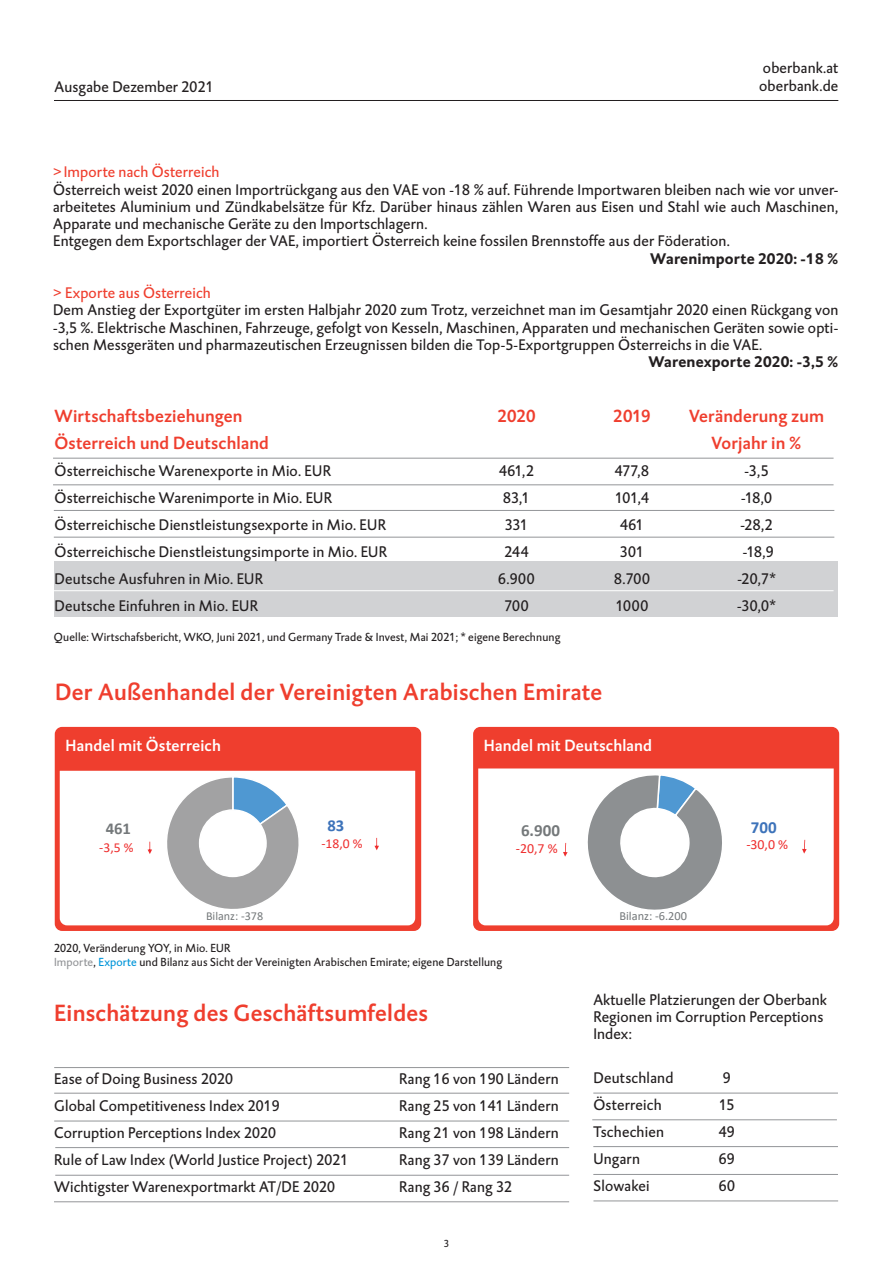
<style>
.page{position:relative;width:893px;height:1263px;background:#fff}
.page>*{position:absolute;margin:0;border:0;box-sizing:border-box;transform-origin:0 0}
.t1{font:24px "DTL Caspari T Medium";letter-spacing:.01em;color:#ef3e2e}
.t2{font:18px "DTL Caspari T Medium";letter-spacing:.01em;color:#ef3e2e}
.t3{font:700 16.95px "Calibri";color:#74787a}
.t4{font:700 16.95px "Calibri";color:#3d73ba}
.t5{font:700 16.65px "Calibri";color:#74787a}
.t6{font:700 16.65px "Calibri";color:#3d73ba}
.t7{font:16.5px "DTL Caspari T Medium";letter-spacing:.01em;color:#fff}
.t8{font:15.75px/17.2px "DTL Caspari T";letter-spacing:.01em;color:#231f20}
.t9{font:15.75px "DTL Caspari T";letter-spacing:.01em;color:#ef3e2e}
.t10{font:700 15.75px "DTL Caspari T";letter-spacing:.01em;color:#231f20}
.t11{font:13.95px "Calibri";color:#ee2d2d}
.t12{font:13.65px "Calibri";color:#ee2d2d}
.t13{font:12.3px "Calibri";color:#74787a}
.t14{font:12.15px "Calibri";color:#74787a}
.t15{font:12px/13.5px "DTL Caspari T";letter-spacing:.01em;color:#231f20}
.t16{font:10.5px "DTL Caspari T";color:#231f20}
.s1{color:#939598}
.s2{color:#0095d9}
</style>
<div class="page">
<hr style="left:54px;top:100px;width:784px;height:1px;background:#231f20">
<div style="left:54px;top:561px;width:783px;height:56px;background:#d1d2d4"></div>
<hr style="left:53px;top:458px;width:780px;height:1px;background:#939598">
<hr style="left:53px;top:485px;width:780px;height:1px;background:#939598">
<hr style="left:53px;top:590px;width:780px;height:1px;background:#fff">
<hr style="left:54px;top:510px;width:780px;height:1px;background:#939598">
<hr style="left:54px;top:537px;width:780px;height:1px;background:#939598">
<div style="left:55px;top:727px;width:366px;height:204px;background:#ef3e2e;border-radius:7px"></div>
<div style="left:60px;top:771px;width:355px;height:154px;background:#fff"></div>
<div style="left:473px;top:727px;width:366px;height:204px;background:#ef3e2e;border-radius:7px"></div>
<div style="left:478px;top:768px;width:356px;height:157px;background:#fff"></div>
<hr style="left:54px;top:1067px;width:515px;height:1px;background:#939598">
<hr style="left:54px;top:1093px;width:515px;height:1px;background:#939598">
<hr style="left:54px;top:1121px;width:515px;height:1px;background:#939598">
<hr style="left:55px;top:1175px;width:514px;height:1px;background:#939598">
<hr style="left:55px;top:1147px;width:514px;height:1px;background:#939598">
<hr style="left:54px;top:1201px;width:515px;height:1px;background:#939598">
<hr style="left:593px;top:1093px;width:245px;height:1px;background:#939598">
<hr style="left:592px;top:1119px;width:245px;height:1px;background:#939598">
<hr style="left:593px;top:1146px;width:245px;height:1px;background:#939598">
<hr style="left:593px;top:1174px;width:245px;height:1px;background:#939598">
<hr style="left:593px;top:1201px;width:245px;height:1px;background:#939598">
<svg style="left:95px;top:772px;width:285px;height:153px;background:#e7e9eb"></svg>
<svg style="left:514px;top:772px;width:297px;height:152px;background:#e4e6e7"></svg>
<svg style="left:563px;top:843px;width:5px;height:14px"></svg>
<svg style="left:802px;top:840px;width:5px;height:13px"></svg>
<p class="t8" style="left:55px;top:78px;width:160px">Ausgabe Dezember 2021</p>
<p class="t8" style="left:759px;top:59px;width:81px;line-height:18px">oberbank.at oberbank.de</p>
<p class="t9" style="left:53px;top:163px;width:168px">&gt;Importe nach Österreich</p>
<p class="t8" style="left:53px;top:181px;width:787px">Österreich weist 2020 einen Importrückgang aus den VAE von -18 % auf. Führende Importwaren bleiben nach wie vor unver&shy;arbeitetes Aluminium und Zündkabelsätze für Kfz. Darüber hinaus zählen Waren aus Eisen und Stahl wie auch Maschinen, Apparate und mechanische Geräte zu den Importschlagern.<br>Entgegen dem Exportschlager der VAE, importiert Österreich keine fossilen Brennstoffe aus der Föderation.</p>
<p class="t10" style="left:650px;top:248px;width:190px">Warenimporte 2020: -18 %</p>
<p class="t9" style="left:53px;top:283px;width:159px">&gt; Exporte aus Österreich</p>
<p class="t8" style="left:53px;top:302px;width:787px;text-align:justify">Dem Anstieg der Exportgüter im ersten Halbjahr 2020 zum Trotz, verzeichnet man im Gesamtjahr 2020 einen Rückgang von -3,5 %. Elektrische Maschinen, Fahrzeuge, gefolgt von Kesseln, Maschinen, Apparaten und mechanischen Geräten sowie opti&shy;schen Messgeräten und pharmazeutischen Erzeugnissen bilden die Top-5-Exportgruppen Österreichs in die VAE.</p>
<p class="t10" style="left:648px;top:351px;width:191px">Warenexporte 2020: -3,5 %</p>
<p class="t2" style="left:55px;top:404px;width:190px">Wirtschaftsbeziehungen</p>
<p class="t2" style="left:497px;top:404px;width:40px">2020</p>
<p class="t2" style="left:613px;top:404px;width:39px">2019</p>
<p class="t2" style="left:689px;top:404px;width:136px">Veränderung zum</p>
<p class="t2" style="left:55px;top:431px;width:216px">Österreich und Deutschland</p>
<p class="t2" style="left:711px;top:431px;width:92px">Vorjahr in %</p>
<p class="t8" style="left:55px;top:462px;width:278px">Österreichische Warenexporte in Mio. EUR</p>
<p class="t8" style="left:499px;top:462px;width:36px">461,2</p>
<p class="t8" style="left:615px;top:462px;width:36px">477,8</p>
<p class="t8" style="left:744px;top:462px;width:26px">-3,5</p>
<p class="t8" style="left:55px;top:489px;width:279px">Österreichische Warenimporte in Mio. EUR</p>
<p class="t8" style="left:503px;top:489px;width:28px">83,1</p>
<p class="t8" style="left:615px;top:489px;width:35px">101,4</p>
<p class="t8" style="left:741px;top:489px;width:33px">-18,0</p>
<p class="t8" style="left:55px;top:516px;width:333px">Österreichische Dienstleistungsexporte in Mio. EUR</p>
<p class="t8" style="left:505px;top:516px;width:25px">331</p>
<p class="t8" style="left:620px;top:516px;width:25px">461</p>
<p class="t8" style="left:740px;top:516px;width:34px">-28,2</p>
<p class="t8" style="left:55px;top:543px;width:334px">Österreichische Dienstleistungsimporte in Mio. EUR</p>
<p class="t8" style="left:504px;top:543px;width:26px">244</p>
<p class="t8" style="left:620px;top:543px;width:26px">301</p>
<p class="t8" style="left:743px;top:543px;width:33px">-18,9</p>
<p class="t8" style="left:55px;top:570px;width:210px">Deutsche Ausfuhren in Mio. EUR</p>
<p class="t8" style="left:498px;top:570px;width:38px">6.900</p>
<p class="t8" style="left:614px;top:570px;width:37px">8.700</p>
<p class="t8" style="left:737px;top:570px;width:40px">-20,7*</p>
<p class="t8" style="left:55px;top:597px;width:205px">Deutsche Einfuhren in Mio. EUR</p>
<p class="t8" style="left:504px;top:597px;width:26px">700</p>
<p class="t8" style="left:616px;top:597px;width:34px">1000</p>
<p class="t8" style="left:737px;top:597px;width:40px">-30,0*</p>
<p class="t15" style="left:54px;top:630px;width:508px">Quelle: Wirtschafsbericht, WKO, Juni 2021, und Germany Trade &amp; Invest, Mai 2021; * eigene Berechnung</p>
<h1 class="t1" style="left:55px;top:676px;width:549px">Der Außenhandel der Vereinigten Arabischen Emirate</h1>
<p class="t7" style="left:65px;top:735px;width:157px">Handel mit Österreich</p>
<p class="t7" style="left:484px;top:735px;width:170px">Handel mit Deutschland</p>
<p class="t5" style="left:106px;top:816px;width:27px">461</p>
<p class="t6" style="left:327px;top:813px;width:18px">83</p>
<p class="t12" style="left:99px;top:838px;width:36px">-3,5 %</p>
<p class="t12" style="left:321px;top:834px;width:43px">-18,0 %</p>
<p class="t3" style="left:521px;top:818px;width:40px">6.900</p>
<p class="t4" style="left:751px;top:815px;width:27px">700</p>
<p class="t11" style="left:516px;top:838px;width:43px">-20,7 %</p>
<p class="t11" style="left:746px;top:834px;width:43px">-30,0 %</p>
<p class="t14" style="left:206px;top:907px;width:59px">Bilanz: -378</p>
<p class="t15" style="left:54px;top:941px;width:450px">2020, Veränderung YOY, in Mio. EUR<br><span class="s1">Importe</span>, <span class="s2">Exporte</span> und Bilanz aus Sicht der Vereinigten Arabischen Emirate; eigene Darstellung</p>
<p class="t13" style="left:619px;top:908px;width:69px">Bilanz: -6.200</p>
<h1 class="t1" style="left:54px;top:998px;width:375px">Einschätzung des Geschäftsumfeldes</h1>
<p class="t8" style="left:54px;top:1070px;width:180px">Ease of Doing Business 2020</p>
<p class="t8" style="left:399px;top:1070px;width:161px">Rang 16 von 190 Ländern</p>
<p class="t8" style="left:54px;top:1097px;width:227px">Global Competitiveness Index 2019</p>
<p class="t8" style="left:399px;top:1097px;width:161px">Rang 25 von 141 Ländern</p>
<p class="t8" style="left:54px;top:1124px;width:223px">Corruption Perceptions Index 2020</p>
<p class="t8" style="left:399px;top:1124px;width:161px">Rang 21 von 198 Ländern</p>
<p class="t8" style="left:54px;top:1151px;width:296px">Rule of Law Index (World Justice Project) 2021</p>
<p class="t8" style="left:399px;top:1151px;width:161px">Rang 37 von 139 Ländern</p>
<p class="t8" style="left:54px;top:1178px;width:282px">Wichtigster Warenexportmarkt AT/DE 2020</p>
<p class="t8" style="left:399px;top:1178px;width:114px">Rang 36 / Rang 32</p>
<p class="t16" style="left:444px;top:1237px;width:7px">3</p>
<p class="t8" style="left:593px;top:991px;width:235px">Aktuelle Platzierungen der Oberbank<br>Regionen im Corruption Perceptions<br>Index:</p>
<p class="t8" style="left:593px;top:1069px;width:82px">Deutschland</p>
<p class="t8" style="left:723px;top:1069px;width:9px">9</p>
<p class="t8" style="left:593px;top:1096px;width:70px">Österreich</p>
<p class="t8" style="left:719px;top:1096px;width:17px">15</p>
<p class="t8" style="left:593px;top:1123px;width:72px">Tschechien</p>
<p class="t8" style="left:719px;top:1123px;width:17px">49</p>
<p class="t8" style="left:593px;top:1150px;width:48px">Ungarn</p>
<p class="t8" style="left:719px;top:1150px;width:17px">69</p>
<p class="t8" style="left:593px;top:1177px;width:58px">Slowakei</p>
<p class="t8" style="left:719px;top:1177px;width:18px">60</p>
</div>
